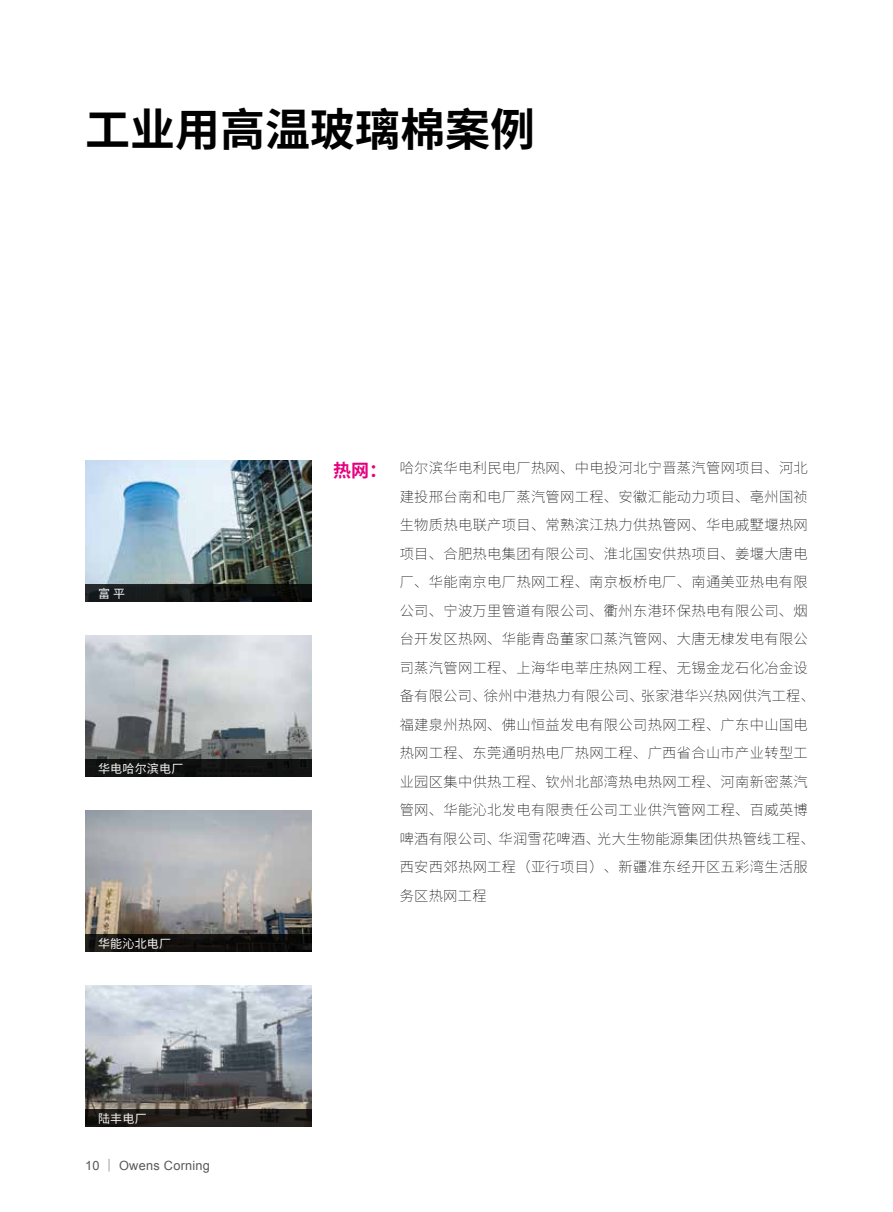
<style>
.page{position:relative;width:893px;height:1212px;background:#fff}
.page>*{position:absolute;margin:0;border:0;box-sizing:border-box;transform-origin:0 0}
.t1{font:700 45px "Source Han Sans CN";color:#000}
.t2{font:700 18px "Source Han Sans CN";color:#e4007f}
.t3{font:200 14.25px/28.5px "Source Han Sans CN";letter-spacing:.025em;color:#000}
.t4{font:12.75px "Arial";letter-spacing:.02em;color:#595757}
.t5{font:12px "Source Han Sans CN";letter-spacing:.02em;color:#f7f8f8}
.s1{font-family:"Source Han Sans CN"}
</style>
<div class="page">
<img style="left:85px;top:461px;width:227px;height:141px">
<svg style="left:85px;top:585px;width:226px;height:17px;background:#111414"></svg>
<img style="left:85px;top:636px;width:227px;height:141px">
<div style="left:85px;top:760px;width:226px;height:17px;background:#121313"></div>
<img style="left:85px;top:811px;width:227px;height:141px">
<svg style="left:85px;top:935px;width:226px;height:17px;background:#100f0c"></svg>
<img style="left:85px;top:986px;width:227px;height:141px">
<svg style="left:85px;top:1110px;width:226px;height:17px;background:#201d1a"></svg>
<h1 class="t1" style="left:85px;top:104px;width:451px">工业用高温玻璃棉案例</h1>
<p class="t5" style="left:98px;top:587px;width:29px">富 平</p>
<p class="t5" style="left:98px;top:762px;width:87px">华电哈尔滨电厂</p>
<p class="t5" style="left:98px;top:937px;width:75px">华能沁北电厂</p>
<p class="t5" style="left:98px;top:1112px;width:50px">陆丰电厂</p>
<p class="t4" style="left:85px;top:1157px;width:126px">10 <span class="s1">｜</span> Owens Corning</p>
<p class="t2" style="left:333px;top:460px;width:55px">热网：</p>
<p class="t3" style="left:400px;top:454px;width:417px">哈尔滨华电利民电厂热网、中电投河北宁晋蒸汽管网项目、河北建投邢台南和电厂蒸汽管网工程、安徽汇能动力项目、亳州国祯生物质热电联产项目、常熟滨江热力供热管网、华电戚墅堰热网项目、合肥热电集团有限公司、淮北国安供热项目、姜堰大唐电厂、华能南京电厂热网工程、南京板桥电厂、南通美亚热电有限公司、宁波万里管道有限公司、衢州东港环保热电有限公司、烟台开发区热网、华能青岛董家口蒸汽管网、大唐无棣发电有限公司蒸汽管网工程、上海华电莘庄热网工程、无锡金龙石化冶金设备有限公司、徐州中港热力有限公司、张家港华兴热网供汽工程、福建泉州热网、佛山恒益发电有限公司热网工程、广东中山国电热网工程、东莞通明热电厂热网工程、广西省合山市产业转型工业园区集中供热工程、钦州北部湾热电热网工程、河南新密蒸汽管网、华能沁北发电有限责任公司工业供汽管网工程、百威英博啤酒有限公司、华润雪花啤酒、光大生物能源集团供热管线工程、西安西郊热网工程（亚行项目）、新疆准东经开区五彩湾生活服务区热网工程</p>
</div>
